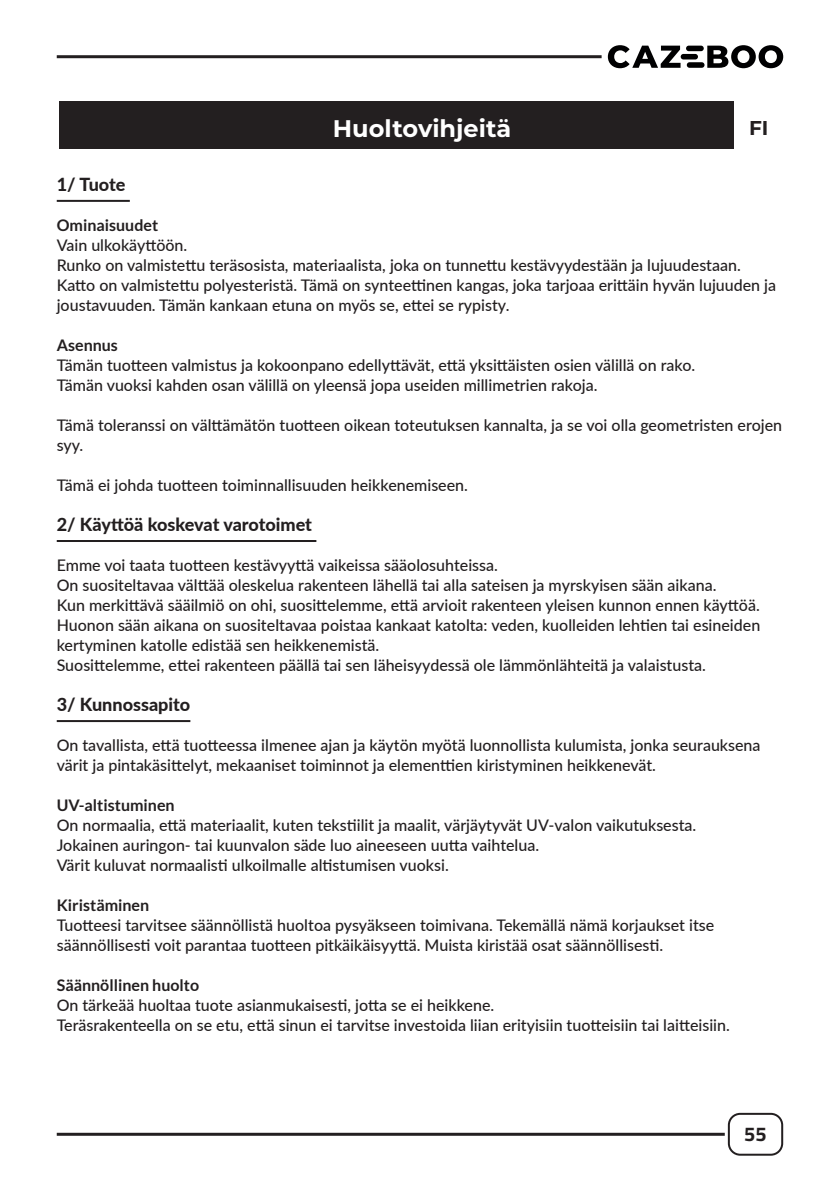
<style>
.page{position:relative;width:840px;height:1191px;background:#fff}
.page>*{position:absolute;margin:0;border:0;box-sizing:border-box;transform-origin:0 0}
.attention_titre{font:700 24px "Montserrat";color:#fff}
.t1{font:700 20px "Titillium Web";color:#231f20}
.t2{font:700 20px "Montserrat";color:#231f20}
.t3{font:800 18px "Lato";color:#231f20}
.t4{font:500 16px/20px "Lato";color:#231f20}
.t5{font:700 16px "Lato";color:#231f20}
</style>
<div class="page">
<div style="left:727px;top:1112px;width:55px;height:43px;border:2px solid #231f20;border-radius:11px"></div>
<hr style="left:57px;top:1132px;width:667px;height:3px;background:#231f20">
<hr style="left:57px;top:55px;width:544px;height:3px;background:#231f20">
<svg style="left:707px;top:45px;width:75px;height:23px"></svg>
<div style="left:685px;top:46px;width:18px;height:5px;background:#000001;border-radius:3px"></div>
<div style="left:680px;top:54px;width:17px;height:5px;background:#000001;border-radius:3px"></div>
<div style="left:686px;top:62px;width:18px;height:6px;background:#000001;border-radius:3px"></div>
<svg style="left:607px;top:45px;width:73px;height:23px"></svg>
<hr style="left:57px;top:200px;width:73px;height:2px;background:#231f20">
<hr style="left:57px;top:540px;width:259px;height:2px;background:#231f20">
<hr style="left:57px;top:720px;width:133px;height:2px;background:#231f20">
<div style="left:59px;top:102px;width:696px;height:47px;background:#231f20"></div>
<div style="left:733px;top:100px;width:49px;height:51px;background:#fff"></div>
<p class="attention_titre" style="left:332px;top:111px;width:180px">Huoltovihjeitä</p>
<p class="t2" style="left:748px;top:113px;width:21px">FI</p>
<p class="t3" style="left:57px;top:171px;width:70px">1/ Tuote</p>
<p class="t5" style="left:57px;top:216px;width:103px">Ominaisuudet</p>
<p class="t4" style="left:57px;top:234px;width:132px">Vain ulkokäyttöön.</p>
<p class="t4" style="left:57px;top:254px;width:685px">Runko on valmistettu teräsosista, materiaalista, joka on tunnettu kestävyydestään ja lujuudestaan.</p>
<p class="t4" style="left:57px;top:274px;width:720px">Katto on valmistettu polyesteristä. Tämä on synteettinen kangas, joka tarjoaa erittäin hyvän lujuuden ja joustavuuden. Tämän kankaan etuna on myös se, ettei se rypisty.</p>
<p class="t5" style="left:57px;top:336px;width:63px">Asennus</p>
<p class="t4" style="left:57px;top:354px;width:639px">Tämän tuotteen valmistus ja kokoonpano edellyttävät, että yksittäisten osien välillä on rako.</p>
<p class="t4" style="left:57px;top:374px;width:542px">Tämän vuoksi kahden osan välillä on yleensä jopa useiden millimetrien rakoja.</p>
<p class="t4" style="left:57px;top:414px;width:726px">Tämä toleranssi on välttämätön tuotteen oikean toteutuksen kannalta, ja se voi olla geometristen erojen syy.</p>
<p class="t4" style="left:57px;top:474px;width:412px">Tämä ei johda tuotteen toiminnallisuuden heikkenemiseen.</p>
<p class="t3" style="left:57px;top:511px;width:257px">2/ Käyttöä koskevat varotoimet</p>
<p class="t4" style="left:57px;top:554px;width:442px">Emme voi taata tuotteen kestävyyttä vaikeissa sääolosuhteissa.</p>
<p class="t4" style="left:57px;top:574px;width:660px">On suositeltavaa välttää oleskelua rakenteen lähellä tai alla sateisen ja myrskyisen sään aikana.</p>
<p class="t4" style="left:57px;top:594px;width:704px">Kun merkittävä sääilmiö on ohi, suosittelemme, että arvioit rakenteen yleisen kunnon ennen käyttöä.</p>
<p class="t4" style="left:57px;top:614px;width:704px">Huonon sään aikana on suositeltavaa poistaa kankaat katolta: veden, kuolleiden lehtien tai esineiden kertyminen katolle edistää sen heikkenemistä.</p>
<p class="t4" style="left:57px;top:654px;width:650px">Suosittelemme, ettei rakenteen päällä tai sen läheisyydessä ole lämmönlähteitä ja valaistusta.</p>
<p class="t3" style="left:57px;top:691px;width:135px">3/ Kunnossapito</p>
<p class="t4" style="left:57px;top:734px;width:705px">On tavallista, että tuotteessa ilmenee ajan ja käytön myötä luonnollista kulumista, jonka seurauksena värit ja pintakäsittelyt, mekaaniset toiminnot ja elementtien kiristyminen heikkenevät.</p>
<p class="t5" style="left:57px;top:796px;width:119px">UV-altistuminen</p>
<p class="t4" style="left:57px;top:814px;width:640px">On normaalia, että materiaalit, kuten tekstiilit ja maalit, värjäytyvät UV-valon vaikutuksesta.</p>
<p class="t4" style="left:57px;top:834px;width:483px">Jokainen auringon- tai kuunvalon säde luo aineeseen uutta vaihtelua.</p>
<p class="t4" style="left:57px;top:854px;width:393px">Värit kuluvat normaalisti ulkoilmalle altistumisen vuoksi.</p>
<p class="t5" style="left:57px;top:896px;width:94px">Kiristäminen</p>
<p class="t4" style="left:57px;top:914px;width:658px">Tuotteesi tarvitsee säännöllistä huoltoa pysyäkseen toimivana. Tekemällä nämä korjaukset itse säännöllisesti voit parantaa tuotteen pitkäikäisyyttä. Muista kiristää osat säännöllisesti.</p>
<p class="t5" style="left:57px;top:976px;width:144px">Säännöllinen huolto</p>
<p class="t4" style="left:57px;top:994px;width:439px">On tärkeää huoltaa tuote asianmukaisesti, jotta se ei heikkene.</p>
<p class="t4" style="left:57px;top:1014px;width:674px">Teräsrakenteella on se etu, että sinun ei tarvitse investoida liian erityisiin tuotteisiin tai laitteisiin.</p>
<p class="t1" style="left:743px;top:1119px;width:24px">55</p>
</div>
